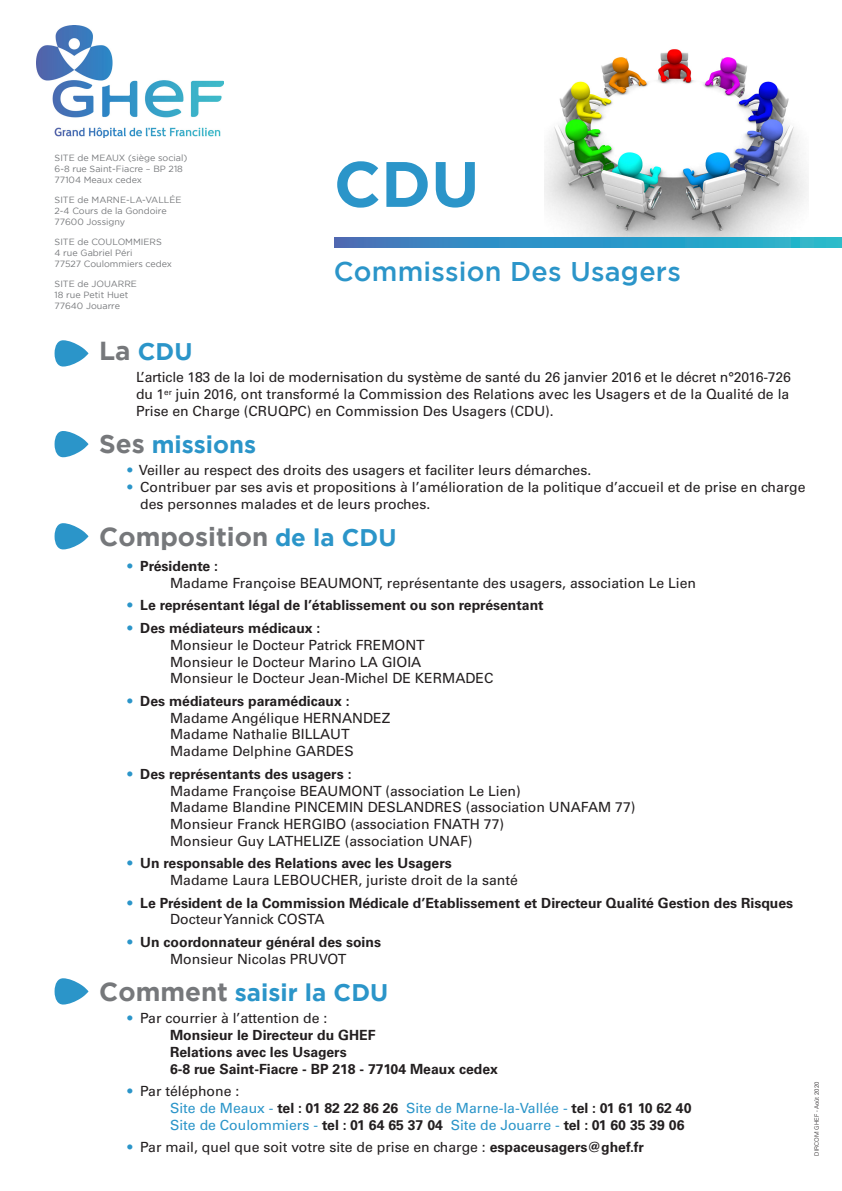
<style>
.page{position:relative;width:842px;height:1191px;background:#fff}
.page>*{position:absolute;margin:0;border:0;box-sizing:border-box;transform-origin:0 0}
.t1{font:700 64px "Gotham";color:#2b95c9}
.t2{font:500 27px "Gotham";letter-spacing:.01em;color:#2b95c9}
.t3{font:700 26px "Gotham";color:#76787b}
.t4{font:700 24px "Gotham";color:#2b95c9}
.t5{font:14px/16.8px "Univers LT Std";color:#231f20;text-align:justify}
.t6{font:700 14px "Univers LT Std";color:#231f20}
.t7{font:14px "Univers LT Std";color:#2b95c9}
.t8{font:9px "Gotham";color:#76787b}
.t9{font:300 6px "Univers LT Std";color:#231f20}
.s1{font-size:26px;color:#76787b}
.s2{color:#2b95c9}
.s3{font-size:24px;color:#2b95c9}
.s4{font-weight:400;color:#2b95c9}
.s5{font-weight:700;color:#231f20}
.s6{font-weight:700}
</style>
<div class="page">
<img style="left:544px;top:49px;width:264px;height:188px">
<img style="left:36px;top:25px;width:188px;height:113px">
<svg style="left:335px;top:237px;width:507px;height:10px;background:#3096c5"></svg>
<svg style="left:55px;top:340px;width:34px;height:26px"></svg>
<svg style="left:55px;top:431px;width:34px;height:26px"></svg>
<svg style="left:55px;top:523px;width:34px;height:26px"></svg>
<svg style="left:55px;top:978px;width:34px;height:26px"></svg>
<p class="t8" style="left:55px;top:153px;width:134px">SITE de MEAUX (siège social)</p>
<p class="t8" style="left:55px;top:164px;width:130px">6-8 rue Saint-Fiacre – BP 218</p>
<p class="t8" style="left:55px;top:175px;width:89px">77104 Meaux cedex</p>
<p class="t8" style="left:55px;top:195px;width:128px">SITE de MARNE-LA-VALLÉE</p>
<p class="t8" style="left:55px;top:206px;width:114px">2-4 Cours de la Gondoire</p>
<p class="t8" style="left:55px;top:217px;width:72px">77600 Jossigny</p>
<p class="t8" style="left:55px;top:237px;width:109px">SITE de COULOMMIERS</p>
<p class="t8" style="left:55px;top:248px;width:80px">4 rue Gabriel Péri</p>
<p class="t8" style="left:55px;top:259px;width:119px">77527 Coulommiers cedex</p>
<p class="t8" style="left:55px;top:279px;width:84px">SITE de JOUARRE</p>
<p class="t8" style="left:55px;top:290px;width:75px">18 rue Petit Huet</p>
<p class="t8" style="left:55px;top:301px;width:67px">77640 Jouarre</p>
<p class="t4" style="left:99px;top:337px;width:95px"><span class="s1">La</span> CDU</p>
<p class="t5" style="left:136px;top:369px;width:656px">L’article 183 de la loi de modernisation du système de santé du 26 janvier 2016 et le décret n°2016-726 du 1<sup>er</sup> juin 2016, ont transformé la Commission des Relations avec les Usagers et de la Qualité de la Prise en Charge (CRUQPC) en Commission Des Usagers (CDU).</p>
<p class="t4" style="left:99px;top:430px;width:158px"><span class="s1">Ses</span> missions</p>
<p class="t5" style="left:128px;top:462px;width:465px"><span class="s2">•</span> Veiller au respect des droits des usagers et faciliter leurs démarches.</p>
<p class="t5" style="left:140px;top:479px;width:667px;text-indent:-13px"><span class="s2">•</span> Contribuer par ses avis et propositions à l’amélioration de la politique d’accueil et de prise en charge des personnes malades et de leurs proches.</p>
<p class="t3" style="left:99px;top:521px;width:299px">Composition <span class="s3">de la CDU</span></p>
<p class="t6" style="left:128px;top:558px;width:92px"><span class="s4">•</span> Présidente :</p>
<p class="t5" style="left:170px;top:574px;width:527px">Madame Françoise BEAUMONT, représentante des usagers, association Le Lien</p>
<p class="t6" style="left:128px;top:597px;width:418px"><span class="s4">•</span> Le représentant légal de l’établissement ou son représentant</p>
<p class="t6" style="left:128px;top:620px;width:194px"><span class="s4">•</span> Des médiateurs médicaux :</p>
<p class="t5" style="left:170px;top:636px;width:256px">Monsieur le Docteur Patrick FREMONT</p>
<p class="t5" style="left:170px;top:653px;width:253px">Monsieur le Docteur Marino LA GIOIA</p>
<p class="t5" style="left:170px;top:670px;width:325px">Monsieur le Docteur Jean-Michel DE KERMADEC</p>
<p class="t6" style="left:128px;top:692px;width:224px"><span class="s4">•</span> Des médiateurs paramédicaux :</p>
<p class="t5" style="left:170px;top:709px;width:222px">Madame Angélique HERNANDEZ</p>
<p class="t5" style="left:170px;top:726px;width:181px">Madame Nathalie BILLAUT</p>
<p class="t5" style="left:170px;top:743px;width:185px">Madame Delphine GARDES</p>
<p class="t6" style="left:128px;top:765px;width:225px"><span class="s4">•</span> Des représentants des usagers :</p>
<p class="t5" style="left:170px;top:782px;width:352px">Madame Françoise BEAUMONT (association Le Lien)</p>
<p class="t5" style="left:170px;top:799px;width:467px">Madame Blandine PINCEMIN DESLANDRES (association UNAFAM 77)</p>
<p class="t5" style="left:170px;top:816px;width:336px">Monsieur Franck HERGIBO (association FNATH 77)</p>
<p class="t5" style="left:170px;top:832px;width:304px">Monsieur Guy LATHELIZE (association UNAF)</p>
<p class="t6" style="left:128px;top:855px;width:326px"><span class="s4">•</span> Un responsable des Relations avec les Usagers</p>
<p class="t5" style="left:170px;top:872px;width:349px">Madame Laura LEBOUCHER, juriste droit de la santé</p>
<p class="t6" style="left:128px;top:894px;width:667px"><span class="s4">•</span> Le Président de la Commission Médicale d’Etablissement et Directeur Qualité Gestion des Risques</p>
<p class="t5" style="left:170px;top:911px;width:156px">Docteur Yannick COSTA</p>
<p class="t6" style="left:128px;top:933px;width:255px"><span class="s4">•</span> Un coordonnateur général des soins</p>
<p class="t5" style="left:170px;top:950px;width:178px">Monsieur Nicolas PRUVOT</p>
<p class="t4" style="left:99px;top:978px;width:290px"><span class="s1">Comment</span> saisir la CDU</p>
<p class="t5" style="left:128px;top:1009px;width:201px"><span class="s2">•</span> Par courrier à l’attention de :</p>
<p class="t6" style="left:170px;top:1026px;width:207px">Monsieur le Directeur du GHEF</p>
<p class="t6" style="left:170px;top:1043px;width:178px">Relations avec les Usagers</p>
<p class="t6" style="left:170px;top:1060px;width:329px">6-8 rue Saint-Fiacre - BP 218 - 77104 Meaux cedex</p>
<p class="t5" style="left:128px;top:1082px;width:113px"><span class="s2">•</span> Par téléphone :</p>
<p class="t7" style="left:170px;top:1099px;width:523px">Site de Meaux - <span class="s5">tel : 01 82 22 86 26</span> Site de Marne-la-Vallée - <span class="s5">tel : 01 61 10 62 40</span></p>
<p class="t7" style="left:170px;top:1116px;width:516px">Site de Coulommiers - <span class="s5">tel : 01 64 65 37 04</span> Site de Jouarre - <span class="s5">tel : 01 60 35 39 06</span></p>
<p class="t5" style="left:128px;top:1138px;width:518px"><span class="s2">•</span> Par mail, quel que soit votre site de prise en charge : <span class="s6">espaceusagers@ghef.fr</span></p>
<p class="t1" style="left:334px;top:147px;width:147px">CDU</p>
<p class="t2" style="left:334px;top:256px;width:348px">Commission Des Usagers</p>
<p class="t9" style="left:813px;top:1155px;width:75px;rotate:-90deg">DIRCOM GHEF - Août 2020</p>
</div>
